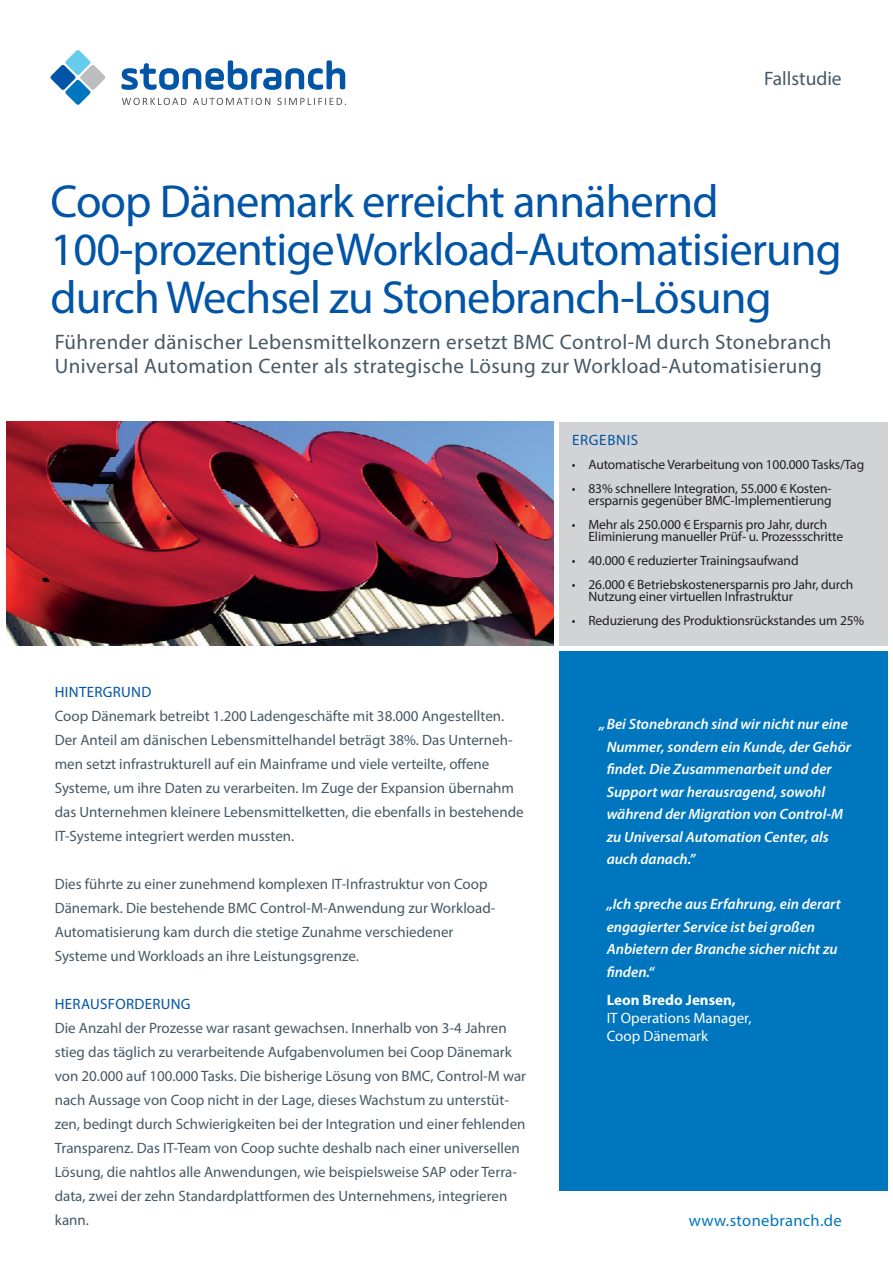
<style>
.page{position:relative;width:893px;height:1263px;background:#fff}
.page>*{position:absolute;margin:0;border:0;box-sizing:border-box;transform-origin:0 0}
.t1{font:46.5px/48px "Myriad Pro";letter-spacing:-.02em;color:#0154a6}
.t2{font:21px/24px "Myriad Pro";letter-spacing:.02em;color:#475865}
.t3{font:19.5px "Myriad Pro";color:#475865}
.t4{font:16.5px "Myriad Pro";letter-spacing:.02em;color:#0076be}
.t5{font:15px/24px "Myriad Pro";color:#475865}
.t6{font:italic 600 15px/22.5px "Myriad Pro";color:#fff}
.t7{font:15px/18px "Myriad Pro";color:#fff}
.t8{font:15px "Myriad Pro";letter-spacing:.02em;color:#0154a6}
.t9{font:700 15px "Myriad Pro";color:#fff}
.t10{font:15px "Myriad Pro";letter-spacing:.045em;color:#0154a6}
.t11{font:13.5px/12px "Myriad Pro";letter-spacing:-.01em;color:#231f20}
</style>
<div class="page">
<div style="left:559px;top:651px;width:329px;height:540px;background:#0076be"></div>
<div style="left:559px;top:422px;width:329px;height:224px;background:#d2d3d5"></div>
<img style="left:6px;top:422px;width:547px;height:224px">
<svg style="left:50px;top:50px;width:56px;height:55px"></svg>
<svg style="left:121px;top:60px;width:224px;height:30px"></svg>
<svg style="left:122px;top:98px;width:64px;height:7px"></svg>
<svg style="left:193px;top:98px;width:77px;height:7px"></svg>
<svg style="left:277px;top:98px;width:69px;height:7px"></svg>
<h3 class="t3" style="left:764px;top:66px;width:79px">Fallstudie</h3>
<h1 class="t1" style="left:50px;top:177px;width:793px">Coop Dänemark erreicht annähernd<br>100-prozentige Workload-Automatisierung durch Wechsel zu Stonebranch-Lösung</h1>
<h2 class="t2" style="left:55px;top:330px;width:778px">Führender dänischer Lebensmittelkonzern ersetzt BMC Control-M durch Stonebranch<br>Universal Automation Center als strategische Lösung zur Workload-Automatisierung</h2>
<p class="t8" style="left:55px;top:683px;width:98px">HINTERGRUND</p>
<p class="t5" style="left:55px;top:704px;width:470px">Coop Dänemark betreibt 1.200 Ladengeschäfte mit 38.000 Angestellten.<br>Der Anteil am dänischen Lebensmittelhandel beträgt 38%. Das Unterneh&shy;men setzt infrastrukturell auf ein Mainframe und viele verteilte, offene Systeme, um ihre Daten zu verarbeiten. Im Zuge der Expansion übernahm das Unternehmen kleinere Lebensmittelketten, die ebenfalls in bestehende IT-Systeme integriert werden mussten.</p>
<p class="t5" style="left:55px;top:872px;width:442px">Dies führte zu einer zunehmend komplexen IT-Infrastruktur von Coop Dänemark. Die bestehende BMC Control-M-Anwendung zur Workload-Automatisierung kam durch die stetige Zunahme verschiedener Systeme und Workloads an ihre Leistungsgrenze.</p>
<p class="t8" style="left:55px;top:995px;width:137px">HERAUSFORDERUNG</p>
<p class="t5" style="left:55px;top:1016px;width:473px">Die Anzahl der Prozesse war rasant gewachsen. Innerhalb von 3-4 Jahren stieg das täglich zu verarbeitende Aufgabenvolumen bei Coop Dänemark von 20.000 auf 100.000 Tasks. Die bisherige Lösung von BMC, Control-M war nach Aussage von Coop nicht in der Lage, dieses Wachstum zu unterstüt&shy;zen, bedingt durch Schwierigkeiten bei der Integration und einer fehlenden Transparenz. Das IT-Team von Coop suchte deshalb nach einer universellen Lösung, die nahtlos alle Anwendungen, wie beispielsweise SAP oder Terra&shy;data, zwei der zehn Standardplattformen des Unternehmens, integrieren kann.</p>
<p class="t10" style="left:572px;top:431px;width:68px">ERGEBNIS</p>
<p class="t11" style="left:572px;top:458px;width:294px">• Automatische Verarbeitung von 100.000 Tasks/Tag</p>
<p class="t11" style="left:572px;top:482px;width:261px;text-align:right">• 83% schnellere Integration, 55.000 € Kosten&shy;ersparnis gegenüber BMC-Implementierung</p>
<p class="t11" style="left:588px;top:518px;width:256px;text-indent:-16px">• Mehr als 250.000 € Ersparnis pro Jahr, durch<br>Eliminierung manueller Prüf- u. Prozessschritte</p>
<p class="t11" style="left:572px;top:554px;width:228px">• 40.000 € reduzierter Trainingsaufwand</p>
<p class="t11" style="left:588px;top:578px;width:266px;text-indent:-16px">• 26.000 € Betriebskostenersparnis pro Jahr, durch<br>Nutzung einer virtuellen Infrastruktur</p>
<p class="t11" style="left:572px;top:614px;width:294px">• Reduzierung des Produktionsrückstandes um 25%</p>
<p class="t6" style="left:607px;top:712px;width:246px;text-indent:-8px">„ Bei Stonebranch sind wir nicht nur eine Nummer, sondern ein Kunde, der Gehör findet. Die Zusammenarbeit und der Support war herausragend, sowohl während der Migration von Control-M zu Universal Automation Center, als auch danach.”</p>
<p class="t6" style="left:607px;top:892px;width:236px">„Ich spreche aus Erfahrung, ein derart engagierter Service ist bei großen<br>Anbietern der Branche sicher nicht zu finden.“</p>
<p class="t9" style="left:607px;top:990px;width:131px">Leon Bredo Jensen,</p>
<p class="t7" style="left:607px;top:1008px;width:146px">IT Operations Manager,<br>Coop Dänemark</p>
<p class="t4" style="left:689px;top:1210px;width:154px">www.stonebranch.de</p>
</div>
